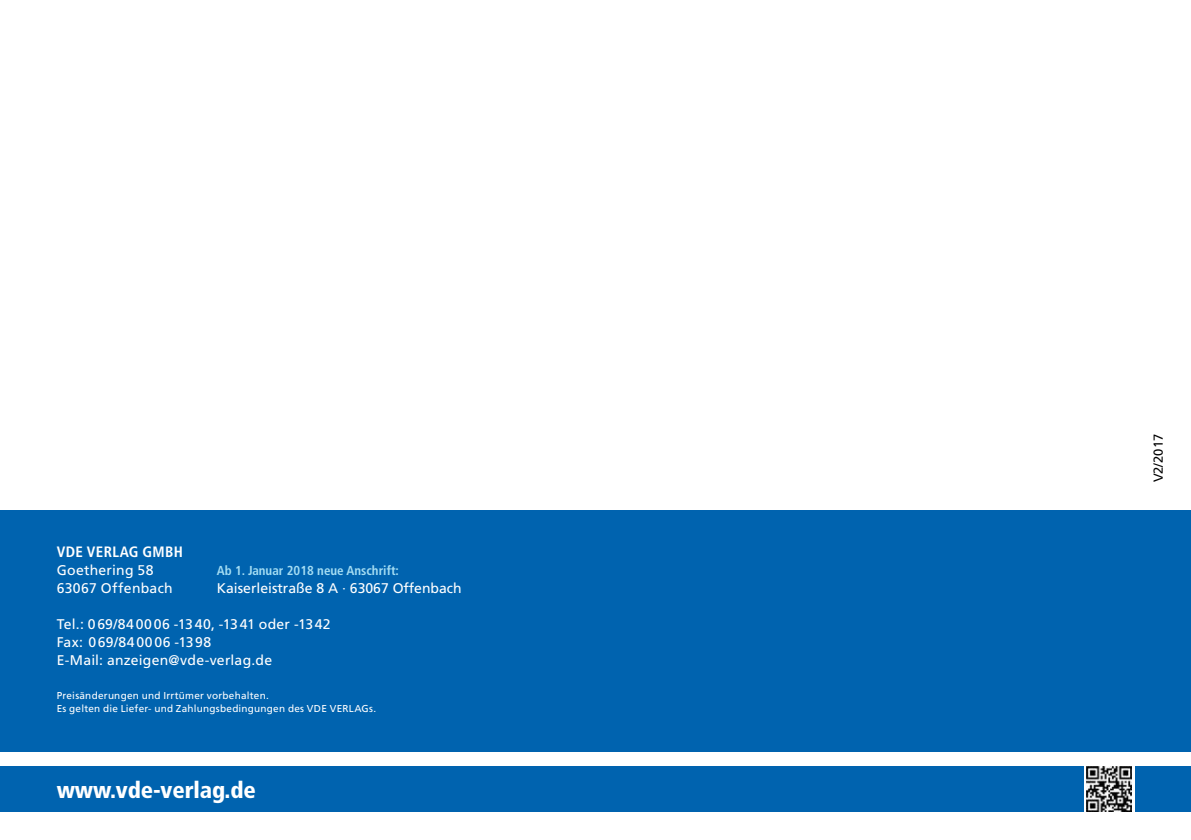
<style>
.page{position:relative;width:1191px;height:840px;background:#fff}
.page>*{position:absolute;margin:0;border:0;box-sizing:border-box;transform-origin:0 0}
.t1{font:900 condensed 23px "Frutiger LT Std";letter-spacing:-.005em;color:#fff}
.t2{font:700 condensed 15px "Frutiger LT Std";letter-spacing:.02em;color:#fff}
.t3{font:14px/18px "Frutiger LT Std";letter-spacing:.015em;color:#fff}
.t4{font:700 condensed 13px "Frutiger LT Std";color:#a4ddf3}
.t5{font:13px "Frutiger LT Std";color:#000}
.t6{font:10px/13px "Frutiger LT Std";letter-spacing:.025em;color:#fff}
</style>
<div class="page">
<div style="left:0;top:765px;width:1191px;height:46px;background:#0063af"></div>
<div style="left:0;top:510px;width:1191px;height:241px;background:#0063af"></div>
<svg style="left:1083px;top:765px;width:51px;height:47px"></svg>
<img style="left:1086px;top:765px;width:45px;height:46px">
<p class="t2" style="left:57px;top:542px;width:128px">VDE VERLAG GMBH</p>
<p class="t3" style="left:57px;top:561px;width:117px">Goethering 58<br>63067 Offenbach</p>
<p class="t4" style="left:217px;top:562px;width:184px">Ab 1. Januar 2018 neue Anschrift:</p>
<p class="t3" style="left:217px;top:579px;width:246px">Kaiserleistraße 8 A · 63067 Offenbach</p>
<p class="t3" style="left:57px;top:615px;width:275px">Tel.: 069/840006 -1340, -1341 oder -1342<br>Fax: 069/840006 -1398<br>E-Mail: anzeigen@vde-verlag.de</p>
<p class="t6" style="left:57px;top:688px;width:321px">Preisänderungen und Irrtümer vorbehalten.<br>Es gelten die Liefer- und Zahlungsbedingungen des VDE VERLAGs.</p>
<h1 class="t1" style="left:57px;top:775px;width:201px">www.vde-verlag.de</h1>
<p class="t5" style="left:1150px;top:482px;width:50px;rotate:-90deg">V2/2017</p>
</div>
